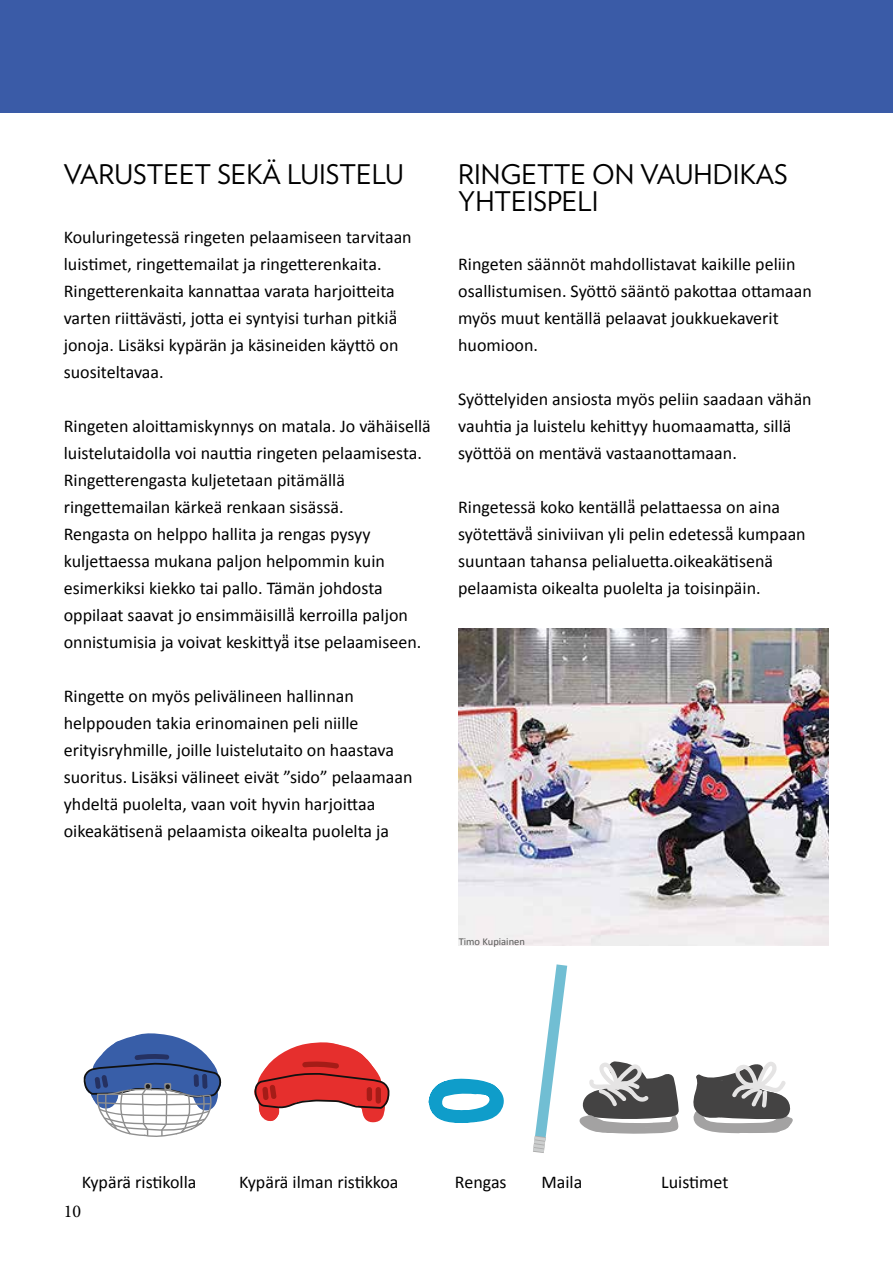
<style>
.page{position:relative;width:893px;height:1263px;background:#fff}
.page>*{position:absolute;margin:0;border:0;box-sizing:border-box;transform-origin:0 0}
.t1{font:27px/27px "Verlag";color:#000}
.t2{font:18px/27px "Calibri";color:#000}
.t3{font:18px "Minion Pro";color:#000}
.t4{font:10.5px "Calibri";color:#575756}
</style>
<div class="page">
<div style="left:0;top:0;width:893px;height:113px;background:#3a5ba7"></div>
<img style="left:459px;top:628px;width:370px;height:317px">
<svg style="left:428px;top:1078px;width:76px;height:45px"></svg>
<svg style="left:254px;top:1042px;width:136px;height:80px"></svg>
<svg style="left:83px;top:1033px;width:139px;height:104px"></svg>
<svg style="left:533px;top:964px;width:146px;height:189px"></svg>
<svg style="left:693px;top:1062px;width:100px;height:71px"></svg>
<h1 class="t1" style="left:64px;top:159px;width:342px">VARUSTEET SEKÄ LUISTELU</h1>
<p class="t2" style="left:64px;top:224px;width:349px">Kouluringetessä ringeten pelaamiseen tarvitaan luistimet, ringettemailat ja ringetterenkaita.<br>Ringetterenkaita kannattaa varata harjoitteita varten riittävästi, jotta ei syntyisi turhan pitkiä̈ jonoja. Lisäksi kypärän ja käsineiden käyttö on suositeltavaa.</p>
<p class="t2" style="left:64px;top:413px;width:369px">Ringeten aloittamiskynnys on matala. Jo vähäisellä luistelutaidolla voi nauttia ringeten pelaamisesta.<br>Ringetterengasta kuljetetaan pitämällä ringettemailan kärkeä renkaan sisässä.<br>Rengasta on helppo hallita ja rengas pysyy kuljettaessa mukana paljon helpommin kuin esimerkiksi kiekko tai pallo. Tämän johdosta oppilaat saavat jo ensimmäisillä̈kerroilla paljon onnistumisia ja voivat keskittyä̈itse pelaamiseen.</p>
<p class="t2" style="left:64px;top:683px;width:350px">Ringette on myös pelivälineen hallinnan helppouden takia erinomainen peli niille erityisryhmille, joille luistelutaito on haastava suoritus. Lisäksi välineet eivät ”sido” pelaamaan yhdeltä puolelta, vaan voit hyvin harjoittaa oikeakätisenä pelaamista oikealta puolelta ja</p>
<h1 class="t1" style="left:458px;top:159px;width:331px">RINGETTE ON VAUHDIKAS<br>YHTEISPELI</h1>
<p class="t2" style="left:458px;top:251px;width:355px">Ringeten säännöt mahdollistavat kaikille peliin osallistumisen. Syöttö sääntö pakottaa ottamaan myös muut kentällä pelaavat joukkuekaverit huomioon.</p>
<p class="t2" style="left:458px;top:386px;width:355px">Syöttelyiden ansiosta myös peliin saadaan vähän vauhtia ja luistelu kehittyy huomaamatta, sillä syöttöä on mentävä vastaanottamaan.</p>
<p class="t2" style="left:458px;top:494px;width:349px">Ringetessä koko kentällä̈pelattaessa on aina syötettävä̈siniviivan yli pelin edetessä̈kumpaan suuntaan tahansa pelialuetta.oikeakätisenä pelaamista oikealta puolelta ja toisinpäin.</p>
<p class="t4" style="left:459px;top:935px;width:68px">Timo Kupiainen</p>
<p class="t2" style="left:82px;top:1169px;width:116px">Kypärä ristikolla</p>
<p class="t2" style="left:239px;top:1169px;width:161px">Kypärä ilman ristikkoa</p>
<p class="t2" style="left:455px;top:1169px;width:53px">Rengas</p>
<p class="t2" style="left:541px;top:1169px;width:42px">Maila</p>
<p class="t2" style="left:661px;top:1169px;width:69px">Luistimet</p>
<p class="t3" style="left:64px;top:1199px;width:19px">10</p>
</div>
